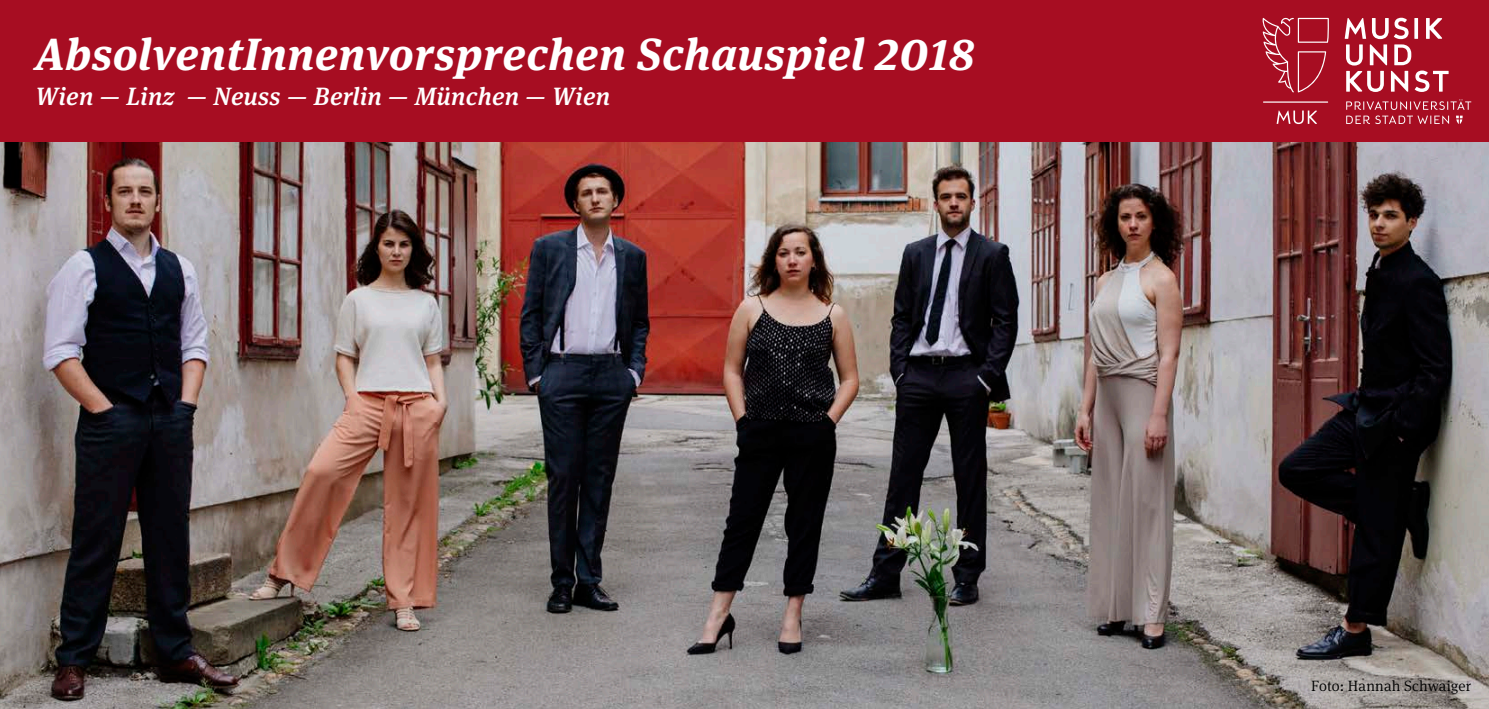
<style>
.page{position:relative;width:1489px;height:709px;background:#fff}
.page>*{position:absolute;margin:0;border:0;box-sizing:border-box;transform-origin:0 0}
.t1{font:italic 700 45px "Meta Serif Pro";letter-spacing:.015em;color:#fff}
.t2{font:italic 500 25px "Meta Serif Pro";letter-spacing:.015em;color:#fff}
.t3{font:300 15px "Meta Serif Pro";letter-spacing:.01em;color:#000}
</style>
<div class="page">
<img style="left:0;top:142px;width:1488px;height:567px">
<div style="left:0;top:0;width:1488px;height:142px;background:#a70d22"></div>
<svg style="left:1346px;top:99px;width:124px;height:25px"></svg>
<svg style="left:1344px;top:18px;width:104px;height:74px"></svg>
<svg style="left:1262px;top:18px;width:66px;height:74px"></svg>
<svg style="left:1263px;top:101px;width:64px;height:2px"></svg>
<svg style="left:1276px;top:110px;width:40px;height:14px"></svg>
<p class="t1" style="left:35px;top:18px;width:940px">AbsolventInnenvorsprechen Schauspiel 2018</p>
<p class="t2" style="left:35px;top:77px;width:576px">Wien — Linz — Neuss — Berlin — München — Wien</p>
<p class="t3" style="left:1311px;top:675px;width:161px">Foto: Hannah Schwaiger</p>
</div>
